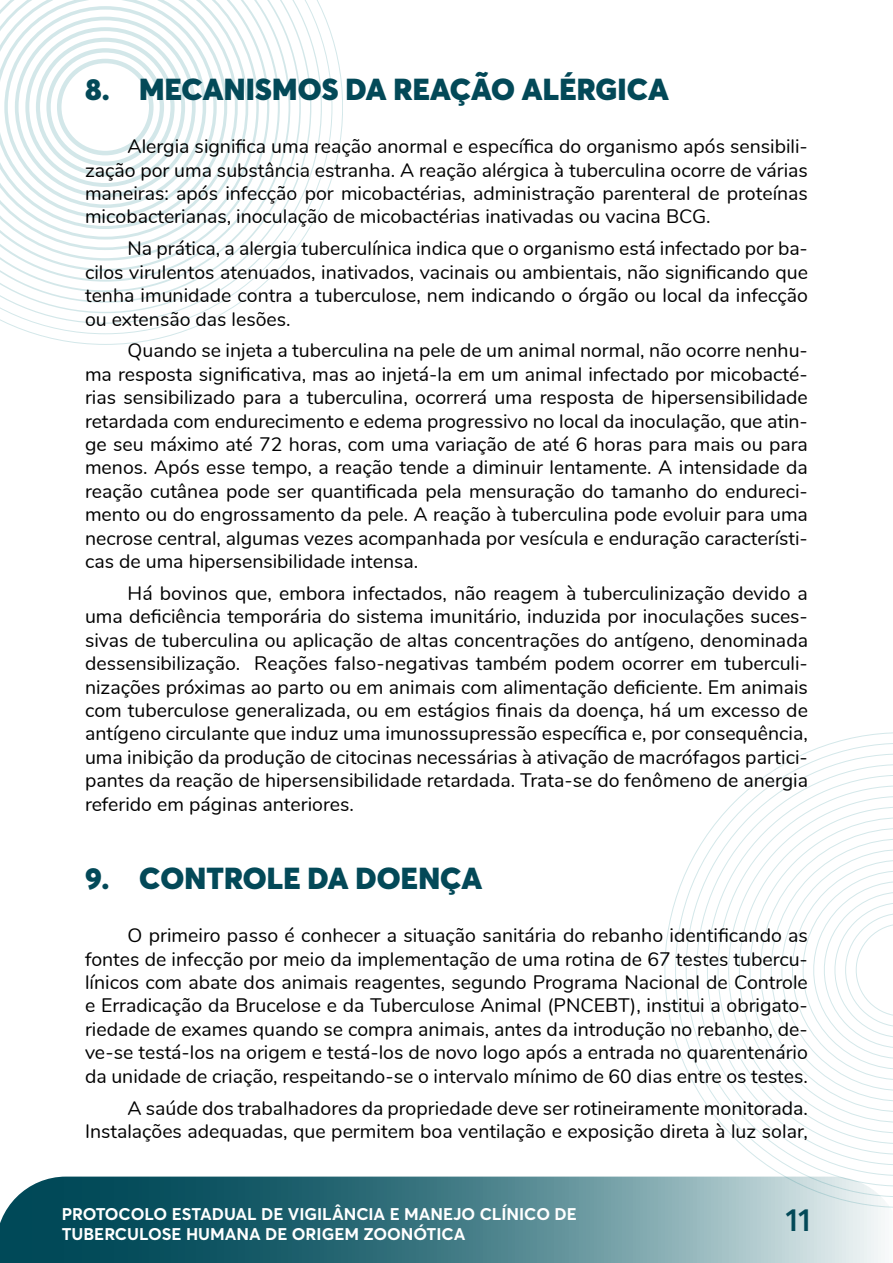
<style>
.page{position:relative;width:893px;height:1263px;background:#fff}
.page>*{position:absolute;margin:0;border:0;box-sizing:border-box;transform-origin:0 0}
.t1{font:600 31.5px "Averta";color:#034958}
.t2{font:900 30px "Averta";letter-spacing:.005em;color:#034958}
.corpo{font:19.5px/23.4px "Nunito";color:#000;text-align:justify}
.t3{font:700 16.8px/20.1px "Averta";color:#fff}
</style>
<div class="page">
<svg style="left:675px;top:744px;width:218px;height:327px"></svg>
<svg style="left:687px;top:756px;width:206px;height:420px"></svg>
<svg style="left:699px;top:768px;width:194px;height:405px"></svg>
<svg style="left:710px;top:779px;width:183px;height:383px"></svg>
<svg style="left:722px;top:791px;width:171px;height:359px"></svg>
<svg style="left:734px;top:803px;width:159px;height:335px"></svg>
<svg style="left:745px;top:814px;width:148px;height:313px"></svg>
<svg style="left:757px;top:826px;width:136px;height:289px"></svg>
<svg style="left:8px;top:9px;width:324px;height:325px"></svg>
<svg style="left:0;top:0;width:322px;height:324px"></svg>
<svg style="left:0;top:0;width:311px;height:313px"></svg>
<svg style="left:0;top:0;width:301px;height:303px"></svg>
<svg style="left:0;top:0;width:290px;height:292px"></svg>
<svg style="left:0;top:0;width:280px;height:282px"></svg>
<svg style="left:0;top:0;width:269px;height:271px"></svg>
<svg style="left:0;top:0;width:259px;height:261px"></svg>
<svg style="left:0;top:0;width:248px;height:250px"></svg>
<svg style="left:0;top:0;width:238px;height:240px"></svg>
<svg style="left:0;top:0;width:227px;height:229px"></svg>
<svg style="left:0;top:0;width:217px;height:218px"></svg>
<div style="left:4px;top:6px;width:202px;height:202px;border:4px solid #1f8691;border-radius:50%"></div>
<div style="left:15px;top:17px;width:181px;height:180px;border:4px solid #1f8691;border-radius:50%"></div>
<div style="left:25px;top:27px;width:160px;height:160px;border:4px solid #1f8691;border-radius:50%"></div>
<div style="left:36px;top:38px;width:139px;height:138px;border:4px solid #1f8691;border-radius:50%"></div>
<div style="left:46px;top:48px;width:118px;height:118px;border:4px solid #1f8691;border-radius:50%"></div>
<div style="left:57px;top:59px;width:97px;height:96px;border:5px solid #1f8691;border-radius:50%"></div>
<svg style="left:0;top:1176px;width:893px;height:87px;background:#568992"></svg>
<p class="t2" style="left:85px;top:70px;width:585px">8. MECANISMOS DA REAÇÃO ALÉRGICA</p>
<p class="corpo" style="left:85px;top:134px;width:724px;text-indent:43px">Alergia significa uma reação anormal e específica do organismo após sensibili&shy;zação por uma substância estranha. A reação alérgica à tuberculina ocorre de várias maneiras: após infecção por micobactérias, administração parenteral de proteínas micobacterianas, inoculação de micobactérias inativadas ou vacina BCG.</p>
<p class="corpo" style="left:85px;top:236px;width:724px;text-indent:43px">Na prática, a alergia tuberculínica indica que o organismo está infectado por ba&shy;cilos virulentos atenuados, inativados, vacinais ou ambientais, não significando que tenha imunidade contra a tuberculose, nem indicando o órgão ou local da infecção ou extensão das lesões.</p>
<p class="corpo" style="left:85px;top:338px;width:724px;text-indent:43px">Quando se injeta a tuberculina na pele de um animal normal, não ocorre nenhu&shy;ma resposta significativa, mas ao injetá-la em um animal infectado por micobacté&shy;rias sensibilizado para a tuberculina, ocorrerá uma resposta de hipersensibilidade retardada com endurecimento e edema progressivo no local da inoculação, que atin&shy;ge seu máximo até 72 horas, com uma variação de até 6 horas para mais ou para menos. Após esse tempo, a reação tende a diminuir lentamente. A intensidade da reação cutânea pode ser quantificada pela mensuração do tamanho do endureci&shy;mento ou do engrossamento da pele. A reação à tuberculina pode evoluir para uma necrose central, algumas vezes acompanhada por vesícula e enduração característi&shy;cas de uma hipersensibilidade intensa.</p>
<p class="corpo" style="left:85px;top:580px;width:724px;text-indent:43px">Há bovinos que, embora infectados, não reagem à tuberculinização devido a uma deficiência temporária do sistema imunitário, induzida por inoculações suces&shy;sivas de tuberculina ou aplicação de altas concentrações do antígeno, denominada dessensibilização. Reações falso-negativas também podem ocorrer em tuberculi&shy;nizações próximas ao parto ou em animais com alimentação deficiente. Em animais com tuberculose generalizada, ou em estágios finais da doença, há um excesso de antígeno circulante que induz uma imunossupressão específica e, por consequência, uma inibição da produção de citocinas necessárias à ativação de macrófagos partici&shy;pantes da reação de hipersensibilidade retardada. Trata-se do fenômeno de anergia referido em páginas anteriores.</p>
<p class="t2" style="left:85px;top:859px;width:399px">9. CONTROLE DA DOENÇA</p>
<p class="corpo" style="left:85px;top:923px;width:724px;text-indent:43px">O primeiro passo é conhecer a situação sanitária do rebanho identificando as fontes de infecção por meio da implementação de uma rotina de 67 testes tubercu&shy;línicos com abate dos animais reagentes, segundo Programa Nacional de Controle e Erradicação da Brucelose e da Tuberculose Animal (PNCEBT), institui a obrigato&shy;riedade de exames quando se compra animais, antes da introdução no rebanho, de&shy;ve-se testá-los na origem e testá-los de novo logo após a entrada no quarentenário da unidade de criação, respeitando-se o intervalo mínimo de 60 dias entre os testes.</p>
<p class="corpo" style="left:85px;top:1095px;width:724px;text-align:right">A saúde dos trabalhadores da propriedade deve ser rotineiramente monitorada.<br>Instalações adequadas, que permitem boa ventilação e exposição direta à luz solar,</p>
<p class="t3" style="left:62px;top:1203px;width:517px">PROTOCOLO ESTADUAL DE VIGILÂNCIA E MANEJO CLÍNICO DE<br>TUBERCULOSE HUMANA DE ORIGEM ZOONÓTICA</p>
<h1 class="t1" style="left:786px;top:1200px;width:27px">11</h1>
</div>
